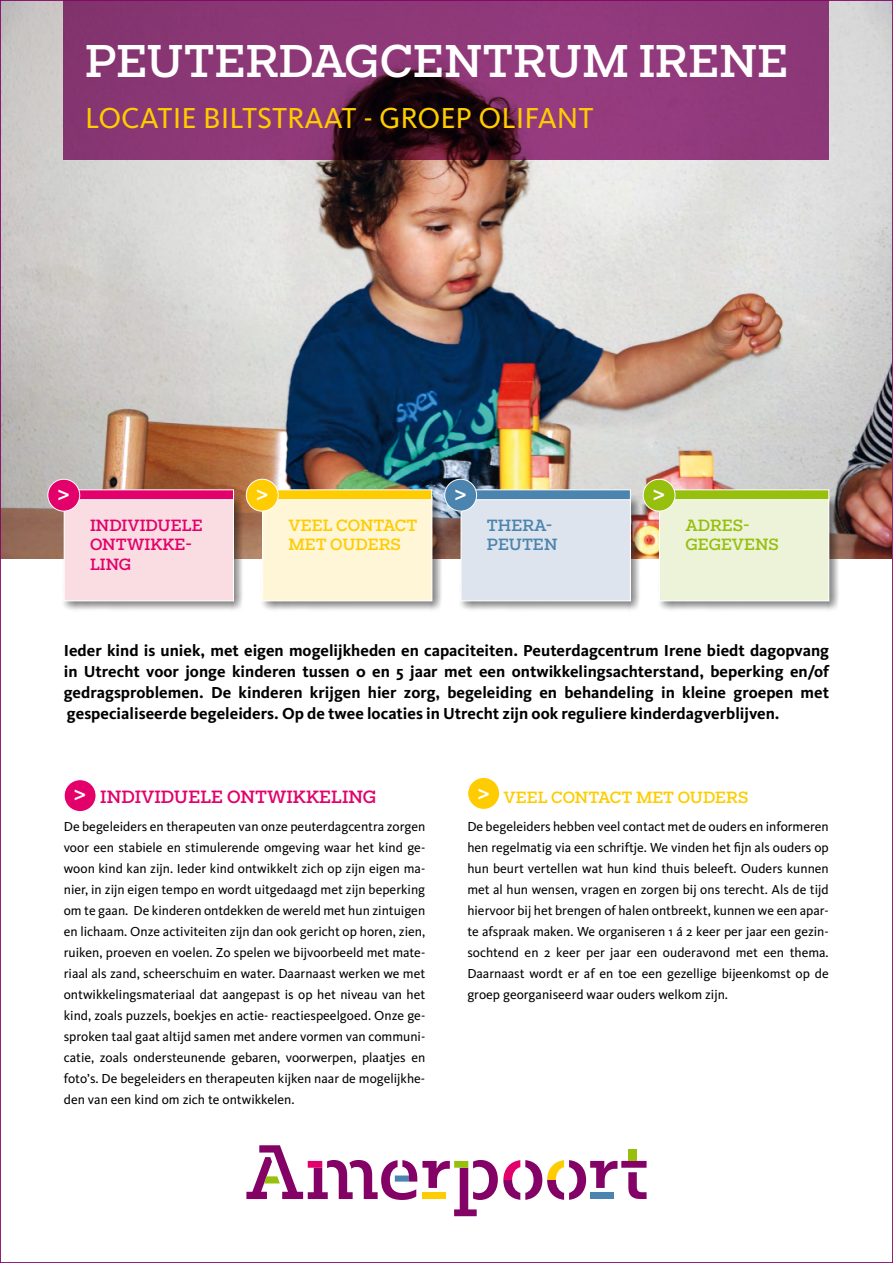
<style>
.page{position:relative;width:893px;height:1263px;background:#fff}
.page>*{position:absolute;margin:0;border:0;box-sizing:border-box;transform-origin:0 0}
.t1{font:500 46.5px "Fakt Slab Pro";color:#fff}
.t2{font:30px "Kievit";color:#fecc00}
.t3{font:500 24px "Fakt Slab Pro";color:#fff}
.t4{font:500 18px "Fakt Slab Pro";color:#e3006a}
.t5{font:700 16.5px/21px "Kievit";color:#000;text-align:justify}
.t6{font:500 16.5px/19.5px "Fakt Slab Pro";letter-spacing:-.005em;color:#fecc00}
.t7{font:500 16.5px/19.5px "Fakt Slab Pro";color:#e3006a}
.t8{font:500 16.5px/19.5px "Fakt Slab Pro";letter-spacing:-.01em;color:#97bf0d}
.t9{font:500 16.5px/19.5px "Fakt Slab Pro";color:#4b84ae}
.t10{font:13.5px/21px "Kievit";color:#000;text-align:justify}
.s1{font-size:24px;color:#fff}
</style>
<div class="page">
<img style="left:2px;top:2px;width:889px;height:556px">
<svg style="left:246px;top:1145px;width:401px;height:71px"></svg>
<div style="left:64px;top:780px;width:32px;height:31px;background:#e3006a;border-radius:50%"></div>
<div style="left:64px;top:779px;width:32px;height:33px;border:1px solid #fff;border-radius:50%"></div>
<div style="left:468px;top:777px;width:32px;height:32px;background:#fecc00;border-radius:50%"></div>
<div style="left:467px;top:777px;width:33px;height:33px;border:1px solid #fff;border-radius:50%"></div>
<div style="left:62px;top:494px;width:183px;height:118px;background:#000;opacity:.5"></div>
<div style="left:64px;top:497px;width:169px;height:104px;background:#fadce3"></div>
<div style="left:64px;top:496px;width:170px;height:105px;border:1px solid #fff"></div>
<svg style="left:64px;top:2px;width:765px;height:157px;background:#81326c"></svg>
<div style="left:260px;top:494px;width:183px;height:118px;background:#000;opacity:.5"></div>
<div style="left:263px;top:497px;width:169px;height:104px;background:#fff5d7"></div>
<div style="left:262px;top:496px;width:170px;height:105px;border:1px solid #fff"></div>
<div style="left:459px;top:494px;width:183px;height:118px;background:#000;opacity:.5"></div>
<div style="left:461px;top:497px;width:169px;height:104px;background:#dee4ed"></div>
<div style="left:461px;top:496px;width:170px;height:105px;border:1px solid #fff"></div>
<div style="left:657px;top:494px;width:183px;height:118px;background:#000;opacity:.5"></div>
<div style="left:659px;top:497px;width:170px;height:104px;background:#edf3d9"></div>
<div style="left:659px;top:496px;width:170px;height:105px;border:1px solid #fff"></div>
<div style="left:64px;top:489px;width:170px;height:11px;background:#e3006a;border:1px solid #fff"></div>
<div style="left:262px;top:489px;width:170px;height:11px;background:#fecc00;border:1px solid #fff"></div>
<div style="left:461px;top:489px;width:170px;height:11px;background:#4b84ae;border:1px solid #fff"></div>
<div style="left:659px;top:489px;width:170px;height:11px;background:#97bf0d;border:1px solid #fff"></div>
<div style="left:48px;top:479px;width:32px;height:32px;background:#e3006a;border-radius:50%"></div>
<div style="left:47px;top:479px;width:33px;height:32px;border:1px solid #fff;border-radius:50%"></div>
<div style="left:246px;top:479px;width:32px;height:32px;background:#fecc00;border-radius:50%"></div>
<div style="left:246px;top:479px;width:33px;height:32px;border:1px solid #fff;border-radius:50%"></div>
<div style="left:445px;top:479px;width:32px;height:32px;background:#4b84ae;border-radius:50%"></div>
<div style="left:444px;top:479px;width:33px;height:32px;border:1px solid #fff;border-radius:50%"></div>
<div style="left:643px;top:479px;width:32px;height:32px;background:#97bf0d;border-radius:50%"></div>
<div style="left:643px;top:479px;width:32px;height:32px;border:1px solid #fff;border-radius:50%"></div>
<h1 class="t1" style="left:85px;top:30px;width:705px">PEUTERDAGCENTRUM IRENE</h1>
<h2 class="t2" style="left:85px;top:101px;width:510px">LOCATIE BILTSTRAAT - GROEP OLIFANT</h2>
<h3 class="t3" style="left:57px;top:477px;width:15px">&gt;</h3>
<h3 class="t3" style="left:255px;top:477px;width:15px">&gt;</h3>
<h3 class="t3" style="left:454px;top:477px;width:15px">&gt;</h3>
<h3 class="t3" style="left:652px;top:477px;width:15px">&gt;</h3>
<p class="t7" style="left:90px;top:515px;width:114px">INDIVIDUELE<br>ONTWIKKE-<br>LING</p>
<p class="t6" style="left:288px;top:515px;width:131px">VEEL CONTACT<br>MET OUDERS</p>
<p class="t9" style="left:487px;top:515px;width:72px">THERA-<br>PEUTEN</p>
<p class="t8" style="left:685px;top:515px;width:95px">ADRES-<br>GEGEVENS</p>
<p class="t5" style="left:64px;top:640px;width:767px">Ieder kind is uniek, met eigen mogelijkheden en capaciteiten. Peuterdagcentrum Irene biedt dagopvang in Utrecht voor jonge kinderen tussen 0 en 5 jaar met een ontwikkelingsachterstand, beperking en/of gedragsproblemen. De kinderen krijgen hier zorg, begeleiding en behandeling in kleine groepen met gespecialiseerde begeleiders. Op de twee locaties in Utrecht zijn ook reguliere kinderdagverblijven.</p>
<h3 class="t4" style="left:73px;top:785px;width:305px"><span class="s1">&gt;</span> INDIVIDUELE ONTWIKKELING</h3>
<p class="t10" style="left:64px;top:816px;width:363px">De begeleiders en therapeuten van onze peuterdagcentra zorgen voor een stabiele en stimulerende omgeving waar het kind ge&shy;woon kind kan zijn. Ieder kind ontwikkelt zich op zijn eigen ma&shy;nier, in zijn eigen tempo en wordt uitgedaagd met zijn beperking om te gaan. De kinderen ontdekken de wereld met hun zintuigen en lichaam. Onze activiteiten zijn dan ook gericht op horen, zien, ruiken, proeven en voelen. Zo spelen we bijvoorbeeld met mate&shy;riaal als zand, scheerschuim en water. Daarnaast werken we met ontwikkelingsmateriaal dat aangepast is op het niveau van het kind, zoals puzzels, boekjes en actie- reactiespeelgoed. Onze ge&shy;sproken taal gaat altijd samen met andere vormen van communi&shy;catie, zoals ondersteunende gebaren, voorwerpen, plaatjes en foto’s. De begeleiders en therapeuten kijken naar de mogelijkhe&shy;den van een kind om zich te ontwikkelen.</p>
<p class="t6" style="left:503px;top:787px;width:246px">VEEL CONTACT MET OUDERS</p>
<p class="t10" style="left:467px;top:816px;width:363px">De begeleiders hebben veel contact met de ouders en informeren hen regelmatig via een schriftje. We vinden het fijn als ouders op hun beurt vertellen wat hun kind thuis beleeft. Ouders kunnen met al hun wensen, vragen en zorgen bij ons terecht. Als de tijd hiervoor bij het brengen of halen ontbreekt, kunnen we een apar&shy;te afspraak maken. We organiseren 1 á 2 keer per jaar een gezin&shy;sochtend en 2 keer per jaar een ouderavond met een thema.<br>Daarnaast wordt er af en toe een gezellige bijeenkomst op de groep georganiseerd waar ouders welkom zijn.</p>
</div>
